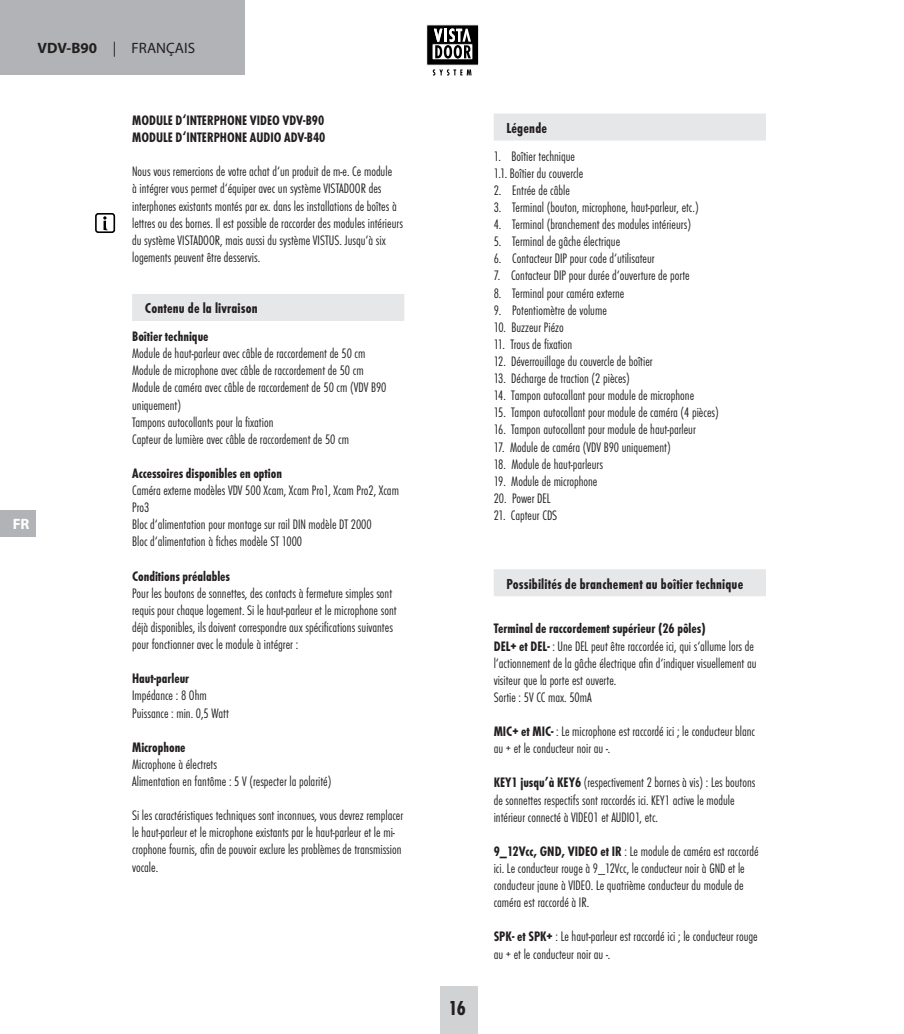
<style>
.page{position:relative;width:904px;height:1034px;background:#fff}
.page>*{position:absolute;margin:0;border:0;box-sizing:border-box;transform-origin:0 0}
.t1{font:700 condensed 21px "Futura T";color:#231f20}
.t2{font:700 condensed 15px "Futura T";letter-spacing:.01em;color:#231f20}
.t3{font:15px "Myriad Pro";color:#231f20}
.t4{font:700 15px "Myriad Pro";color:#fff}
.t5{font:300 condensed 14.25px/17.1px "Futura T";color:#231f20}
.t6{font:700 condensed 14.25px/17.1px "Futura T";color:#231f20}
.s1{font-weight:700}
</style>
<div class="page">
<div style="left:0;top:0;width:245px;height:75px;background:#b2b3b7"></div>
<div style="left:440px;top:985px;width:37px;height:48px;background:#d1d2d4"></div>
<div style="left:0;top:510px;width:35px;height:27px;background:#b2b3b7"></div>
<div style="left:132px;top:294px;width:272px;height:27px;background:#e6e7e9"></div>
<div style="left:493px;top:113px;width:273px;height:27px;background:#e6e7e9"></div>
<div style="left:493px;top:569px;width:273px;height:27px;background:#e6e7e9"></div>
<div style="left:95px;top:213px;width:20px;height:20px;border:2px solid #000;border-radius:2px"></div>
<svg style="left:103px;top:216px;width:5px;height:14px"></svg>
<div style="left:426px;top:24px;width:53px;height:42px;background:#000;border:1px solid #fff"></div>
<div style="left:431px;top:27px;width:42px;height:17px;background:#000;border:1px solid #000"></div>
<div style="left:431px;top:43px;width:42px;height:17px;background:#fff;border:1px solid #000"></div>
<svg style="left:434px;top:29px;width:37px;height:30px"></svg>
<svg style="left:433px;top:69px;width:38px;height:7px"></svg>
<p class="t3" style="left:37px;top:38px;width:159px"><span class="s1">VDV-B90</span> | FRANÇAIS</p>
<p class="t4" style="left:13px;top:514px;width:18px">FR</p>
<p class="t6" style="left:132px;top:111px;width:195px">MODULE D‘INTERPHONE VIDEO VDV-B90<br>MODULE D‘INTERPHONE AUDIO ADV-B40</p>
<p class="t5" style="left:132px;top:163px;width:272px">Nous vous remercions de votre achat d‘un produit de m-e. Ce module<br>à intégrer vous permet d‘équiper avec un système VISTADOOR des interphones existants montés par ex. dans les installations de boîtes à lettres ou des bornes. Il est possible de raccorder des modules intérieurs du système VISTADOOR, mais aussi du système VISTUS. Jusqu‘à six logements peuvent être desservis.</p>
<p class="t2" style="left:145px;top:300px;width:114px">Contenu de la livraison</p>
<p class="t6" style="left:132px;top:327px;width:78px">Boîtier technique</p>
<p class="t5" style="left:132px;top:344px;width:256px">Module de haut-parleur avec câble de raccordement de 50 cm Module de microphone avec câble de raccordement de 50 cm Module de caméra avec câble de raccordement de 50 cm (VDV B90 uniquement)<br>Tampons autocollants pour la fixation<br>Capteur de lumière avec câble de raccordement de 50 cm</p>
<p class="t6" style="left:132px;top:464px;width:151px">Accessoires disponibles en option</p>
<p class="t5" style="left:132px;top:481px;width:268px">Caméra externe modèles VDV 500 Xcam, Xcam Pro1, Xcam Pro2, Xcam Pro3<br>Bloc d‘alimentation pour montage sur rail DIN modèle DT 2000<br>Bloc d‘alimentation à fiches modèle ST 1000</p>
<p class="t6" style="left:132px;top:567px;width:99px">Conditions préalables</p>
<p class="t5" style="left:132px;top:584px;width:266px">Pour les boutons de sonnettes, des contacts à fermeture simples sont requis pour chaque logement. Si le haut-parleur et le microphone sont déjà disponibles, ils doivent correspondre aux spécifications suivantes pour fonctionner avec le module à intégrer :</p>
<p class="t6" style="left:132px;top:669px;width:59px">Haut-parleur</p>
<p class="t5" style="left:132px;top:686px;width:98px">Impédance : 8 Ohm<br>Puissance : min. 0,5 Watt</p>
<p class="t6" style="left:132px;top:738px;width:55px">Microphone</p>
<p class="t5" style="left:132px;top:755px;width:201px">Microphone à électrets<br>Alimentation en fantôme : 5 V (respecter la polarité)</p>
<p class="t5" style="left:132px;top:806px;width:273px">Si les caractéristiques techniques sont inconnues, vous devrez remplacer le haut-parleur et le microphone existants par le haut-parleur et le mi&shy;crophone fournis, afin de pouvoir exclure les problèmes de transmission vocale.</p>
<h1 class="t1" style="left:448px;top:995px;width:19px">16</h1>
<p class="t2" style="left:506px;top:119px;width:42px">Légende</p>
<p class="t5" style="left:493px;top:147px;width:91px">1. Boîtier technique<br>1.1. Boîtier du couvercle</p>
<p class="t5" style="left:493px;top:181px;width:78px">2. Entrée de câble</p>
<p class="t5" style="left:493px;top:198px;width:206px">3. Terminal (bouton, microphone, haut-parleur, etc.)</p>
<p class="t5" style="left:493px;top:215px;width:199px">4. Terminal (branchement des modules intérieurs)</p>
<p class="t5" style="left:493px;top:233px;width:128px">5. Terminal de gâche électrique</p>
<p class="t5" style="left:493px;top:250px;width:162px">6. Contacteur DIP pour code d‘utilisateur</p>
<p class="t5" style="left:493px;top:267px;width:197px">7. Contacteur DIP pour durée d‘ouverture de porte</p>
<p class="t5" style="left:493px;top:284px;width:132px">8. Terminal pour caméra externe</p>
<p class="t5" style="left:493px;top:301px;width:115px">9. Potentiomètre de volume</p>
<p class="t5" style="left:493px;top:318px;width:72px">10. Buzzeur Piézo</p>
<p class="t5" style="left:493px;top:335px;width:80px">11. Trous de fixation</p>
<p class="t5" style="left:493px;top:352px;width:160px">12. Déverrouillage du couvercle de boîtier</p>
<p class="t5" style="left:493px;top:369px;width:138px">13. Décharge de traction (2 pièces)</p>
<p class="t5" style="left:493px;top:386px;width:202px">14. Tampon autocollant pour module de microphone</p>
<p class="t5" style="left:493px;top:404px;width:227px">15. Tampon autocollant pour module de caméra (4 pièces)</p>
<p class="t5" style="left:493px;top:421px;width:204px">16. Tampon autocollant pour module de haut-parleur</p>
<p class="t5" style="left:493px;top:438px;width:178px">17. Module de caméra (VDV B90 uniquement)</p>
<p class="t5" style="left:493px;top:455px;width:111px">18. Module de haut-parleurs</p>
<p class="t5" style="left:493px;top:472px;width:105px">19. Module de microphone</p>
<p class="t5" style="left:493px;top:489px;width:58px">20. Power DEL</p>
<p class="t5" style="left:493px;top:506px;width:65px">21. Capteur CDS</p>
<p class="t2" style="left:506px;top:575px;width:238px">Possibilités de branchement au boîtier technique</p>
<p class="t5" style="left:493px;top:620px;width:264px"><span class="s1">Terminal de raccordement supérieur (26 pôles)<br>DEL+ et DEL-</span> : Une DEL peut être raccordée ici, qui s‘allume lors de l‘actionnement de la gâche électrique afin d‘indiquer visuellement au visiteur que la porte est ouverte.<br>Sortie : 5V CC max. 50mA</p>
<p class="t5" style="left:493px;top:722px;width:263px"><span class="s1">MIC+ et MIC-</span> : Le microphone est raccordé ici ; le conducteur blanc au + et le conducteur noir au -.</p>
<p class="t5" style="left:493px;top:773px;width:263px"><span class="s1">KEY1 jusqu’à KEY6</span> (respectivement 2 bornes à vis) : Les boutons de sonnettes respectifs sont raccordés ici. KEY1 active le module intérieur connecté à VIDEO1 et AUDIO1, etc.</p>
<p class="t5" style="left:493px;top:842px;width:266px"><span class="s1">9_12Vcc, GND, VIDEO et IR</span> : Le module de caméra est raccordé ici. Le conducteur rouge à 9_12Vcc, le conducteur noir à GND et le conducteur jaune à VIDEO. Le quatrième conducteur du module de caméra est raccordé à IR.</p>
<p class="t5" style="left:493px;top:927px;width:265px"><span class="s1">SPK- et SPK+</span> : Le haut-parleur est raccordé ici ; le conducteur rouge au + et le conducteur noir au -.</p>
</div>
